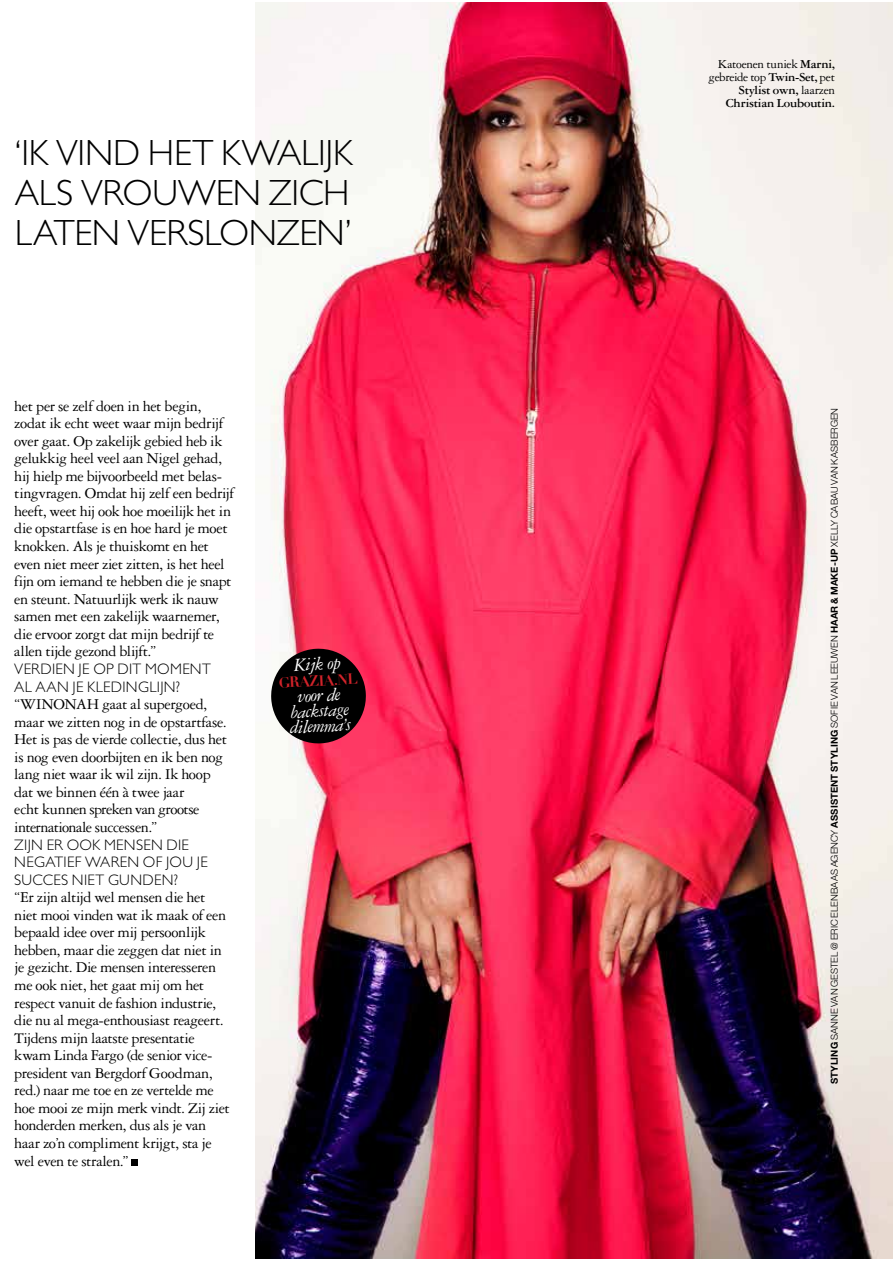
<style>
.page{position:relative;width:893px;height:1263px;background:#fff}
.page>*{position:absolute;margin:0;border:0;box-sizing:border-box;transform-origin:0 0}
.t1{font:300 36.6px/39.8px "Gill Sans Std";letter-spacing:-.01em;color:#000;text-align:justify}
.t2{font:italic 19.65px/15.3px "Garamond 3 LT Std";color:#fff;text-align:center}
.t3{font:16.05px/17.5px "Garamond 3 LT Std";letter-spacing:-.025em;color:#000}
.t4{font:300 15.3px/17.5px "Gill Sans Std";letter-spacing:.02em;color:#000}
.t5{font:700 14.7px "Didot LT Std";color:#d2232a}
.t6{font:700 13.05px/13px "Garamond 3 LT Std";letter-spacing:-.015em;color:#000;text-align:right}
.t7{font:300 9.6px "Helvetica Neue LT Std";letter-spacing:-.005em;color:#000}
.s1{font-weight:400}
.s2{font-weight:700}
</style>
<div class="page">
<img style="left:255px;top:3px;width:638px;height:1255px">
<svg style="left:132px;top:1159px;width:6px;height:6px"></svg>
<svg style="left:270px;top:647px;width:97px;height:98px;background:#41242a"></svg>
<h1 class="t1" style="left:15px;top:133px;width:339px">‘IK VIND HET KWALIJK ALS VROUWEN ZICH LATEN VERSLONZEN’</h1>
<p class="t3" style="left:14px;top:397px;width:221px">het per se zelf doen in het begin, zodat ik echt weet waar mijn bedrijf over gaat. Op zakelijk gebied heb ik gelukkig heel veel aan Nigel gehad, hij hielp me bijvoorbeeld met belas&shy;tingvragen. Omdat hij zelf een bedrijf heeft, weet hij ook hoe moeilijk het in die opstartfase is en hoe hard je moet knokken. Als je thuiskomt en het even niet meer ziet zitten, is het heel fijn om iemand te hebben die je snapt en steunt. Natuurlijk werk ik nauw samen met een zakelijk waarnemer, die ervoor zorgt dat mijn bedrijf te allen tijde gezond blijft.”</p>
<p class="t4" style="left:14px;top:660px;width:198px">VERDIEN JE OP DIT MOMENT<br>AL AAN JE KLEDINGLIJN?</p>
<p class="t3" style="left:14px;top:695px;width:214px">“WINONAH gaat al supergoed, maar we zitten nog in de opstartfase.<br>Het is pas de vierde collectie, dus het is nog even doorbijten en ik ben nog lang niet waar ik wil zijn. Ik hoop dat we binnen één à twee jaar<br>echt kunnen spreken van grootse internationale successen.”</p>
<p class="t4" style="left:14px;top:836px;width:195px">ZIJN ER OOK MENSEN DIE<br>NEGATIEF WAREN OF JOU JE<br>SUCCES NIET GUNDEN?</p>
<p class="t3" style="left:14px;top:889px;width:217px">“Er zijn altijd wel mensen die het niet mooi vinden wat ik maak of een bepaald idee over mij persoonlijk hebben, maar die zeggen dat niet in je gezicht. Die mensen interesseren me ook niet, het gaat mij om het respect vanuit de fashion industrie, die nu al mega-enthousiast reageert.<br>Tijdens mijn laatste presentatie kwam Linda Fargo (de senior vice&shy;president van Bergdorf Goodman, red.) naar me toe en ze vertelde me hoe mooi ze mijn merk vindt. Zij ziet honderden merken, dus als je van haar zo’n compliment krijgt, sta je wel even te stralen.”</p>
<p class="t2" style="left:293px;top:657px;width:49px;rotate:-3deg">Kijk op</p>
<p class="t5" style="left:278px;top:674px;width:80px;rotate:-3deg">GRAZIA.NL</p>
<p class="t2" style="left:288px;top:689px;width:63px;rotate:-3deg">voor de backstage dilemma’s</p>
<p class="t6" style="left:709px;top:57px;width:128px"><span class="s1">Katoenen tuniek</span> Marni, <span class="s1">gebreide top</span> Twin-Set, <span class="s1">pet<br></span>Stylist own, <span class="s1">laarzen<br></span>Christian Louboutin.</p>
<p class="t7" style="left:828px;top:1084px;width:678px;rotate:-90deg"><span class="s2">STYLING</span> SANNE VAN GESTEL @ ERIC ELENBAAS AGENCY <span class="s2">ASSISTENT STYLING</span> SOFIE VAN LEEUWEN <span class="s2">HAAR &amp; MAKE-UP</span> XELLY CABAU VAN KASBERGEN</p>
</div>
